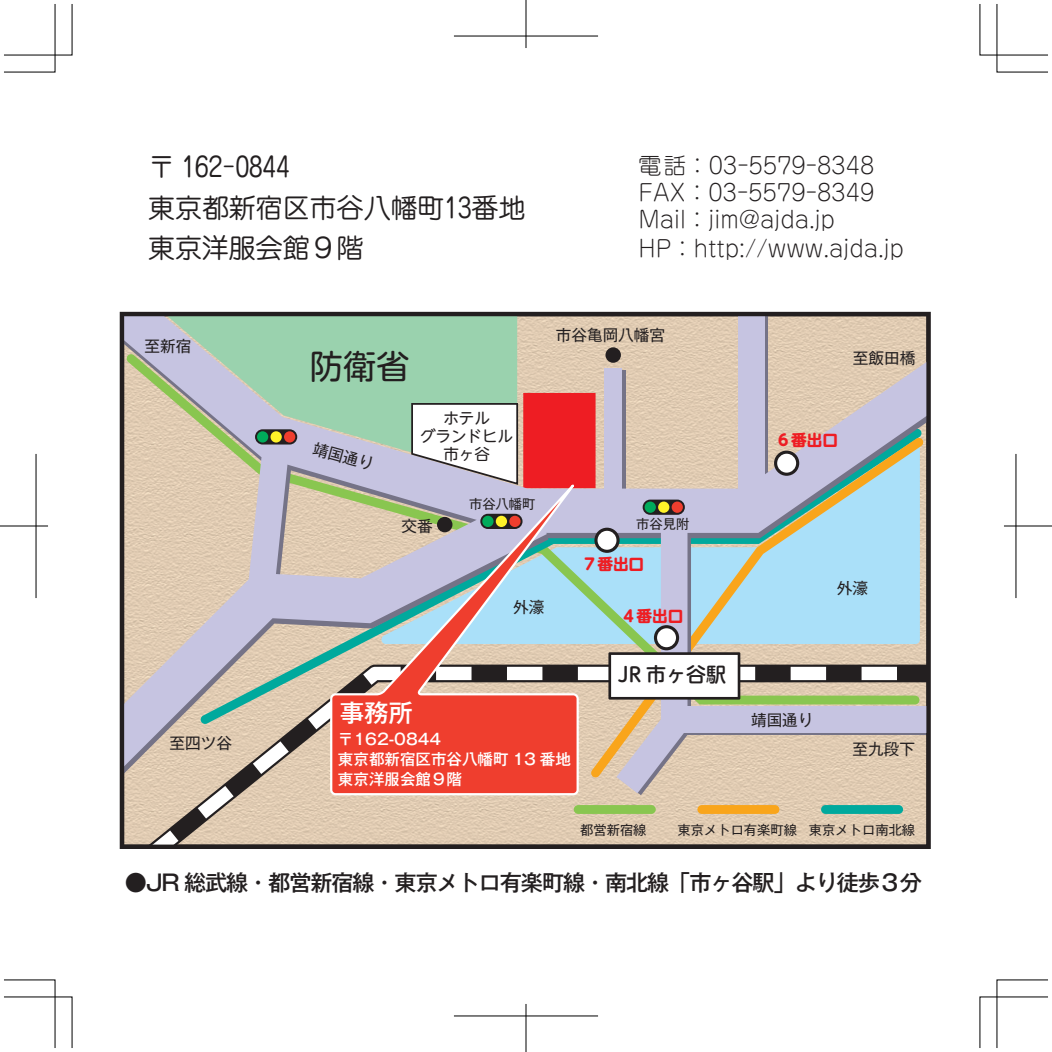
<style>
.page{position:relative;width:1052px;height:1052px;background:#fff}
.page>*{position:absolute;margin:0;border:0;box-sizing:border-box;transform-origin:0 0}
.t1{font:33.2px "UD Shin M Go Pro Regular 90 msp RKSJ H";color:#231f20}
.t2{font:27px/40.6px "Jun 201 Pro Regular 90 msp RKSJ H";color:#231f20}
.t3{font:24.4px "Gothic MB101 Pr 6 Medium 90 msp RKSJ H";color:#fff}
.t4{font:22.6px/27px "Jun 101 Pro Light 90 msp RKSJ H";color:#231f20;text-align:justify}
.t5{font:22.2px "Gothic MB101 Pr 6 Medium 90 msp RKSJ H";letter-spacing:-.05em;color:#231f20}
.t6{font:20px "UD Shin M Go Pro Medium 90 msp RKSJ H";color:#231f20}
.t7{font:15.6px "Gothic MB101 Pr 6 Regular 90 msp RKSJ H";color:#231f20}
.t8{font:15.6px "UD Shin M Go Pro Bold 90 msp RKSJ H";color:#ee1d23}
.t9{font:15.4px/20px "Gothic MB101 Pr 6 Medium 90 msp RKSJ H";color:#fff}
.t10{font:15.4px/17.8px "UD Shin M Go Pro Regular 90 msp RKSJ H";color:#231f20;text-align:center}
.t11{font:13.2px "Gothic MB101 Pr 6 Regular 90 msp RKSJ H";color:#231f20}
</style>
<div class="page">
<svg style="left:4px;top:979px;width:69px;height:69px"></svg>
<svg style="left:4px;top:4px;width:69px;height:69px"></svg>
<svg style="left:979px;top:4px;width:69px;height:69px"></svg>
<svg style="left:979px;top:979px;width:69px;height:69px"></svg>
<hr style="left:0;top:525px;width:48px;height:1px;background:#000">
<hr style="left:36px;top:454px;width:1px;height:144px;background:#000">
<hr style="left:1003px;top:525px;width:48px;height:1px;background:#000">
<hr style="left:1015px;top:454px;width:1px;height:144px;background:#000">
<hr style="left:454px;top:36px;width:144px;height:1px;background:#000">
<hr style="left:525px;top:0;width:1px;height:48px;background:#000">
<hr style="left:454px;top:1015px;width:144px;height:1px;background:#000">
<hr style="left:525px;top:1003px;width:1px;height:48px;background:#000">
<svg style="left:120px;top:312px;width:810px;height:536px;background:#baafa6"></svg>
<p class="t2" style="left:148px;top:144px;width:379px">〒 162‒0844<br>東京都新宿区市谷八幡町13番地東京洋服会館９階</p>
<p class="t4" style="left:638px;top:149px;width:237px">電話：03-5579-8348<br>FAX：03-5579-8349<br>Mail：jim@ajda.jp</p>
<p class="t4" style="left:638px;top:232px;width:267px">HP：http://www.ajda.jp</p>
<p class="t7" style="left:144px;top:333px;width:48px">至新宿</p>
<p class="t7" style="left:169px;top:730px;width:64px">至四ツ谷</p>
<h1 class="t1" style="left:310px;top:339px;width:101px">防衛省</h1>
<p class="t7" style="left:316px;top:435px;width:64px;rotate:15deg">靖国通り</p>
<p class="t10" style="left:420px;top:408px;width:94px">ホテル<br>グランドヒル市ヶ谷</p>
<p class="t11" style="left:469px;top:493px;width:68px">市谷八幡町</p>
<p class="t7" style="left:401px;top:513px;width:33px">交番</p>
<p class="t7" style="left:513px;top:594px;width:33px">外濠</p>
<p class="t7" style="left:555px;top:322px;width:111px">市谷亀岡八幡宮</p>
<p class="t11" style="left:636px;top:513px;width:55px">市谷見附</p>
<p class="t8" style="left:581px;top:551px;width:64px">７番出口</p>
<p class="t8" style="left:620px;top:603px;width:64px">４番出口</p>
<p class="t6" style="left:617px;top:658px;width:110px">JR 市ヶ谷駅</p>
<p class="t3" style="left:339px;top:692px;width:75px">事務所</p>
<p class="t9" style="left:338px;top:727px;width:234px">〒162-0844<br>東京都新宿区市谷八幡町 13 番地東京洋服会館９階</p>
<p class="t7" style="left:852px;top:345px;width:64px">至飯田橋</p>
<p class="t8" style="left:775px;top:427px;width:64px">６番出口</p>
<p class="t7" style="left:836px;top:574px;width:33px">外濠</p>
<p class="t7" style="left:750px;top:707px;width:64px">靖国通り</p>
<p class="t7" style="left:852px;top:735px;width:64px">至九段下</p>
<p class="t11" style="left:580px;top:818px;width:68px">都営新宿線</p>
<p class="t11" style="left:677px;top:818px;width:239px">東京メトロ有楽町線 東京メトロ南北線</p>
<p class="t5" style="left:125px;top:863px;width:798px">●JR 総武線・都営新宿線・東京メトロ有楽町線・南北線「市ヶ谷駅」より徒歩３分</p>
</div>
